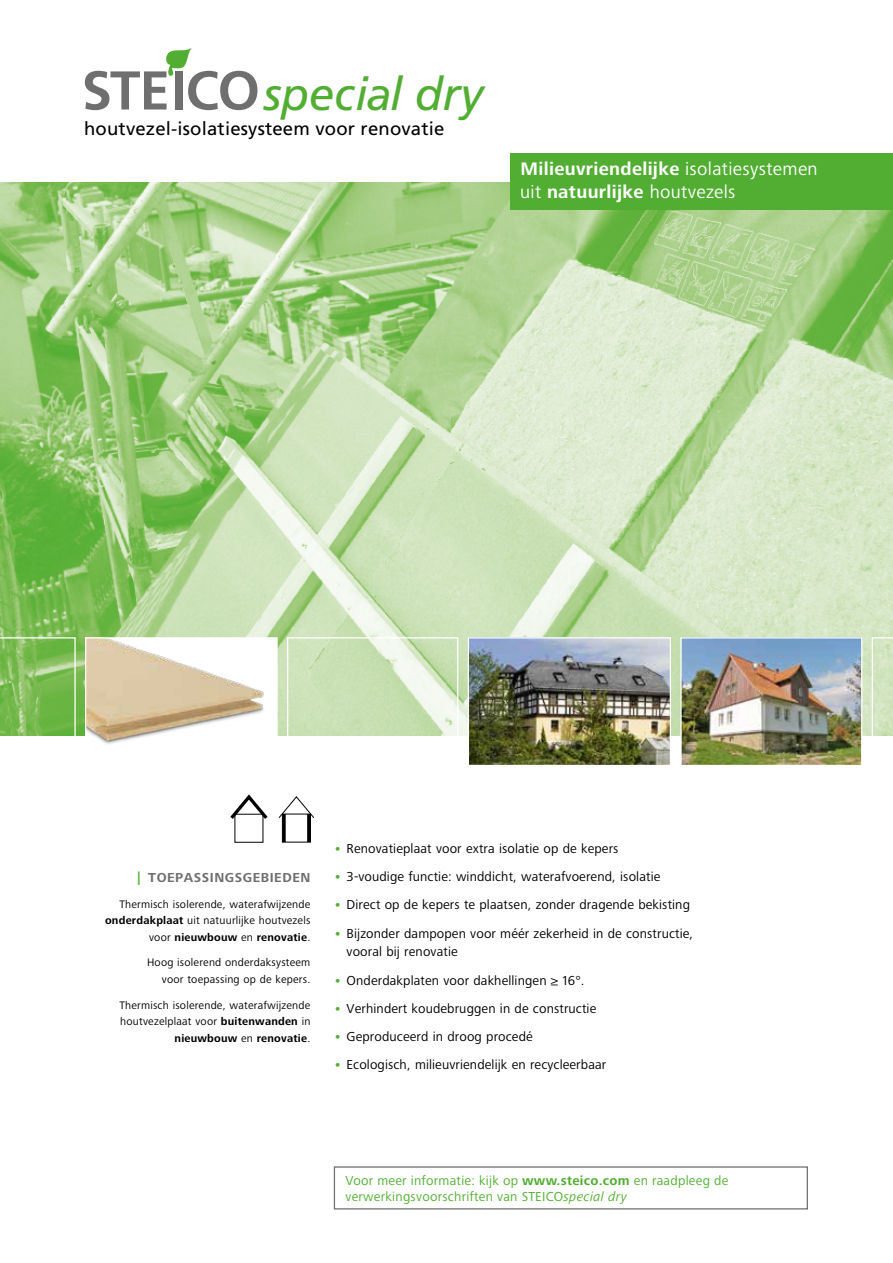
<style>
.page{position:relative;width:893px;height:1263px;background:#fff}
.page>*{position:absolute;margin:0;border:0;box-sizing:border-box;transform-origin:0 0}
.t1{font:italic 46.2px "Frutiger";letter-spacing:-.01em;color:#52ae32}
.t2{font:700 18.75px "Frutiger Next LTW1 G";letter-spacing:.02em;color:#fff}
.t3{font:18.75px "Frutiger Next LTW1 G";letter-spacing:.02em;color:#fff}
.t4{font:18.6px "Frutiger";letter-spacing:.01em;color:#000}
.t5{font:13.5px/18.8px "Frutiger Next LTW1 G";letter-spacing:.01em;color:#000}
.t6{font:13.5px/16.2px "Frutiger Next LTW1 G";letter-spacing:.02em;color:#52ae32}
.t7{font:700 13.5px "Frutiger Next LTW1 G";letter-spacing:.04em;color:#706f6f}
._2_0_Copy_Marginalie{font:11.25px/16.5px "Frutiger Next LTW1 G";letter-spacing:.02em;color:#000;text-align:right}
.s1{font-weight:400}
.s2{font-weight:700}
.s3{color:#52ae32}
.s4{font-weight:700;color:#52ae32}
.s5{font-style:italic}
</style>
<div class="page">
<img style="left:0;top:183px;width:893px;height:553px">
<div style="left:86px;top:638px;width:191px;height:127px;background:#fff"></div>
<img style="left:87px;top:639px;width:177px;height:105px">
<div style="left:85px;top:637px;width:193px;height:129px;border:1px solid #fff"></div>
<div style="left:287px;top:637px;width:171px;height:129px;border:1px solid #fff"></div>
<svg style="left:0;top:637px;width:76px;height:99px"></svg>
<svg style="left:872px;top:637px;width:21px;height:99px"></svg>
<img style="left:470px;top:639px;width:199px;height:125px">
<div style="left:468px;top:637px;width:203px;height:129px;border:1px solid #fff"></div>
<img style="left:682px;top:639px;width:178px;height:125px">
<div style="left:680px;top:637px;width:182px;height:129px;border:1px solid #fff"></div>
<svg style="left:85px;top:47px;width:172px;height:63px"></svg>
<div style="left:510px;top:153px;width:383px;height:57px;background:#52ae32"></div>
<div style="left:334px;top:1166px;width:474px;height:43px;border:1px solid #706f6f"></div>
<div style="left:282px;top:814px;width:29px;height:28px;border:1px solid #000"></div>
<svg style="left:278px;top:796px;width:36px;height:23px"></svg>
<svg style="left:282px;top:814px;width:4px;height:28px"></svg>
<hr style="left:307px;top:814px;width:3px;height:28px;background:#000">
<div style="left:235px;top:814px;width:28px;height:29px;border:1px solid #000"></div>
<svg style="left:230px;top:794px;width:38px;height:28px"></svg>
<h1 class="t1" style="left:264px;top:67px;width:221px">special dry</h1>
<h3 class="t4" style="left:84px;top:118px;width:362px">houtvezel-isolatiesysteem voor renovatie</h3>
<p class="t2" style="left:521px;top:158px;width:299px">Milieuvriendelijke <span class="s1">isolatiesystemen</span></p>
<p class="t3" style="left:520px;top:181px;width:217px">uit <span class="s2">natuurlijke</span> houtvezels</p>
<p class="t7" style="left:138px;top:869px;width:174px"><span class="s3">|</span> TOEPASSINGSGEBIEDEN</p>
<p class="_2_0_Copy_Marginalie" style="left:105px;top:896px;width:207px">Thermisch isolerende, waterafwijzende <span class="s2">onderdakplaat</span> uit natuurlijke houtvezels voor <span class="s2">nieuwbouw</span> en <span class="s2">renovatie</span>.</p>
<p class="_2_0_Copy_Marginalie" style="left:147px;top:955px;width:165px">Hoog isolerend onderdaksysteem voor toepassing op de kepers.</p>
<p class="_2_0_Copy_Marginalie" style="left:119px;top:997px;width:193px">Thermisch isolerende, waterafwijzende houtvezelplaat voor <span class="s2">buitenwanden</span> in <span class="s2">nieuwbouw</span> en <span class="s2">renovatie</span>.</p>
<p class="t5" style="left:334px;top:840px;width:286px"><span class="s4">•</span> Renovatieplaat voor extra isolatie op de kepers</p>
<p class="t5" style="left:334px;top:868px;width:328px"><span class="s4">•</span> 3-voudige functie: winddicht, waterafvoerend, isolatie</p>
<p class="t5" style="left:334px;top:896px;width:358px"><span class="s4">•</span> Direct op de kepers te plaatsen, zonder dragende bekisting</p>
<p class="t5" style="left:347px;top:924px;width:348px;text-indent:-13px"><span class="s4">•</span> Bijzonder dampopen voor méér zekerheid in de constructie, vooral bij renovatie</p>
<p class="t5" style="left:334px;top:971px;width:252px"><span class="s4">•</span> Onderdakplaten voor dakhellingen ≥ 16°.</p>
<p class="t5" style="left:334px;top:999px;width:264px"><span class="s4">•</span> Verhindert koudebruggen in de constructie</p>
<p class="t5" style="left:334px;top:1027px;width:200px"><span class="s4">•</span> Geproduceerd in droog procedé</p>
<p class="t5" style="left:334px;top:1055px;width:274px"><span class="s4">•</span> Ecologisch, milieuvriendelijk en recycleerbaar</p>
<p class="t6" style="left:345px;top:1173px;width:384px">Voor meer informatie: kijk op <span class="s2">www.steico.com</span> en raadpleeg de verwerkingsvoorschriften van STEICO<span class="s5">special dry</span></p>
</div>
